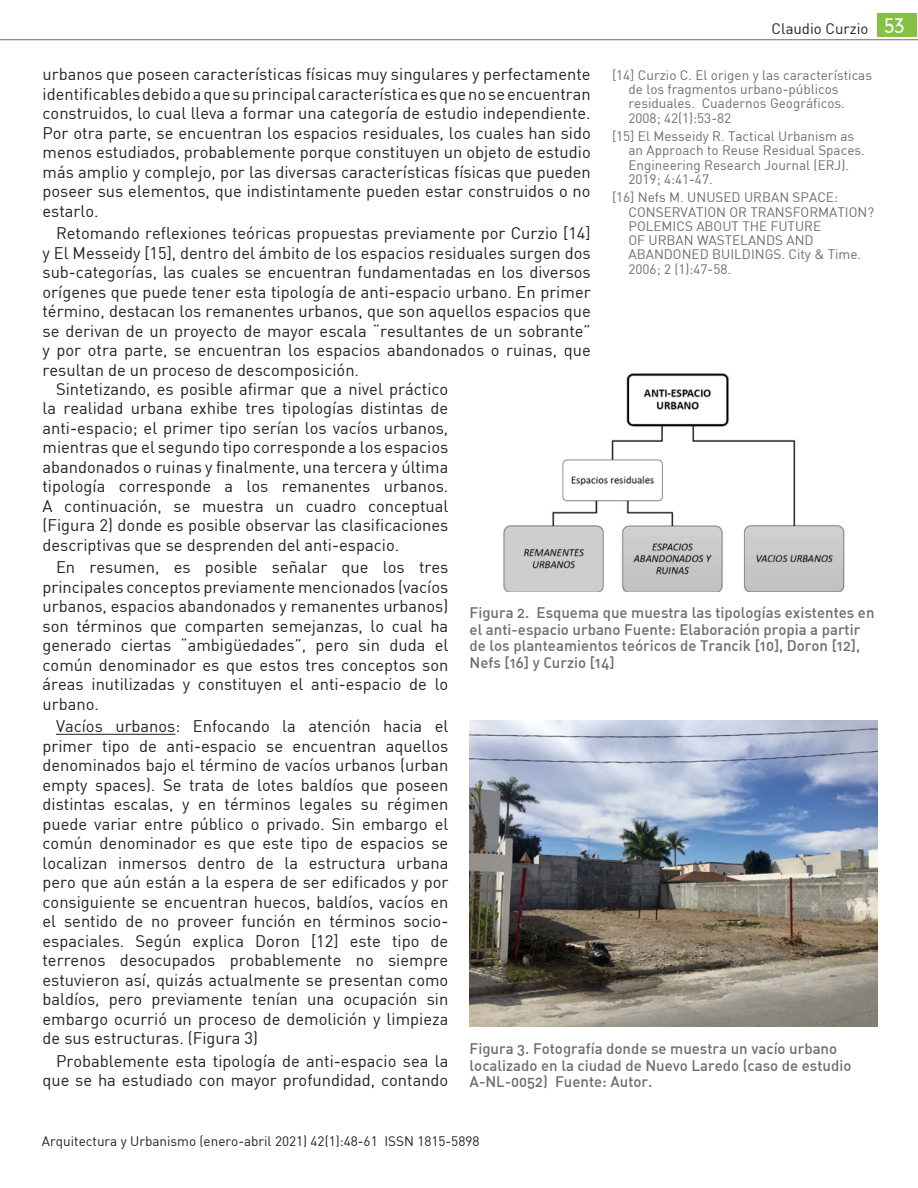
<style>
.page{position:relative;width:918px;height:1188px;background:#fff}
.page>*{position:absolute;margin:0;border:0;box-sizing:border-box;transform-origin:0 0}
.cuerpo_de_texto{font:16.5px/19.5px "DIN";color:#231f20;text-align:justify}
.pie_de_foto{font:15px/16.5px "DIN Medium Alternate";color:#6c6d70}
.t1{font:15px "DIN";color:#231f20}
.notas_bibligraficas{font:13.5px/14.2px "DIN";color:#6c6d70}
.t2{font:13.5px "DIN";color:#231f20}
.s1{font-family:"DIN Neuzeit Grotesk";font-weight:300;font-size:19.5px;color:#fff}
</style>
<div class="page">
<div style="left:878px;top:14px;width:39px;height:23px;background:#84c141"></div>
<hr style="left:0;top:39px;width:918px;height:1px;background:#6c6d70">
<img style="left:503px;top:373px;width:342px;height:218px">
<hr style="left:56px;top:734px;width:119px;height:1px;background:#231f20">
<img style="left:470px;top:720px;width:408px;height:307px">
<p class="cuerpo_de_texto" style="left:43px;top:64px;width:550px">urbanos que poseen características físicas muy singulares y perfectamente identificables debido a que su principal característica es que no se encuentran construidos, lo cual lleva a formar una categoría de estudio independiente.<br>Por otra parte, se encuentran los espacios residuales, los cuales han sido menos estudiados, probablemente porque constituyen un objeto de estudio más amplio y complejo, por las diversas características físicas que pueden poseer sus elementos, que indistintamente pueden estar construidos o no estarlo.</p>
<p class="cuerpo_de_texto" style="left:43px;top:223px;width:550px;text-indent:14px">Retomando reflexiones teóricas propuestas previamente por Curzio [14] y El Messeidy [15], dentro del ámbito de los espacios residuales surgen dos sub-categorías, las cuales se encuentran fundamentadas en los diversos orígenes que puede tener esta tipología de anti-espacio urbano. En primer término, destacan los remanentes urbanos, que son aquellos espacios que se derivan de un proyecto de mayor escala “resultantes de un sobrante” y por otra parte, se encuentran los espacios abandonados o ruinas, que resultan de un proceso de descomposición.</p>
<p class="t1" style="left:772px;top:20px;width:135px">Claudio Curzio <span class="s1">53</span></p>
<p class="notas_bibligraficas" style="left:628px;top:68px;width:245px;text-indent:-16px">[14] Curzio C. El origen y las características de los fragmentos urbano-públicos residuales. Cuadernos Geográficos.<br>2008; 42(1):53-82</p>
<p class="notas_bibligraficas" style="left:628px;top:129px;width:238px;text-indent:-16px">[15] El Messeidy R. Tactical Urbanism as an Approach to Reuse Residual Spaces.<br>Engineering Research Journal (ERJ).<br>2019; 4:41-47.</p>
<p class="notas_bibligraficas" style="left:628px;top:190px;width:247px;text-indent:-16px">[16] Nefs M. UNUSED URBAN SPACE:<br>CONSERVATION OR TRANSFORMATION?<br>POLEMICS ABOUT THE FUTURE<br>OF URBAN WASTELANDS AND<br>ABANDONED BUILDINGS. City &amp; Time.<br>2006; 2 (1):47-58.</p>
<p class="cuerpo_de_texto" style="left:43px;top:378px;width:407px;text-indent:14px">Sintetizando, es posible afirmar que a nivel práctico la realidad urbana exhibe tres tipologías distintas de anti-espacio; el primer tipo serían los vacíos urbanos, mientras que el segundo tipo corresponde a los espacios abandonados o ruinas y finalmente, una tercera y última tipología corresponde a los remanentes urbanos.<br>A continuación, se muestra un cuadro conceptual (Figura 2) donde es posible observar las clasificaciones descriptivas que se desprenden del anti-espacio.</p>
<p class="cuerpo_de_texto" style="left:43px;top:557px;width:407px;text-indent:14px">En resumen, es posible señalar que los tres principales conceptos previamente mencionados (vacíos urbanos, espacios abandonados y remanentes urbanos) son términos que comparten semejanzas, lo cual ha generado ciertas “ambigüedades”, pero sin duda el común denominador es que estos tres conceptos son áreas inutilizadas y constituyen el anti-espacio de lo urbano.</p>
<p class="cuerpo_de_texto" style="left:43px;top:716px;width:407px;text-indent:14px">Vacíos urbanos: Enfocando la atención hacia el primer tipo de anti-espacio se encuentran aquellos denominados bajo el término de vacíos urbanos (urban empty spaces). Se trata de lotes baldíos que poseen distintas escalas, y en términos legales su régimen puede variar entre público o privado. Sin embargo el común denominador es que este tipo de espacios se localizan inmersos dentro de la estructura urbana pero que aún están a la espera de ser edificados y por consiguiente se encuentran huecos, baldíos, vacíos en el sentido de no proveer función en términos socio&shy;espaciales. Según explica Doron [12] este tipo de terrenos desocupados probablemente no siempre estuvieron así, quizás actualmente se presentan como baldíos, pero previamente tenían una ocupación sin embargo ocurrió un proceso de demolición y limpieza de sus estructuras. (Figura 3)</p>
<p class="cuerpo_de_texto" style="left:43px;top:1050px;width:407px;text-align:right">Probablemente esta tipología de anti-espacio sea la que se ha estudiado con mayor profundidad, contando</p>
<p class="pie_de_foto" style="left:470px;top:1040px;width:383px">Figura 3. Fotografía donde se muestra un vacío urbano localizado en la ciudad de Nuevo Laredo (caso de estudio<br>A-NL-0052) Fuente: Autor.</p>
<p class="pie_de_foto" style="left:470px;top:604px;width:406px">Figura 2. Esquema que muestra las tipologías existentes en el anti-espacio urbano Fuente: Elaboración propia a partir de los planteamientos teóricos de Trancik [10], Doron [12], Nefs [16] y Curzio [14]</p>
<p class="t2" style="left:42px;top:1133px;width:439px">Arquitectura y Urbanismo (enero-abril 2021) 42(1):48-61 ISSN 1815-5898</p>
</div>
